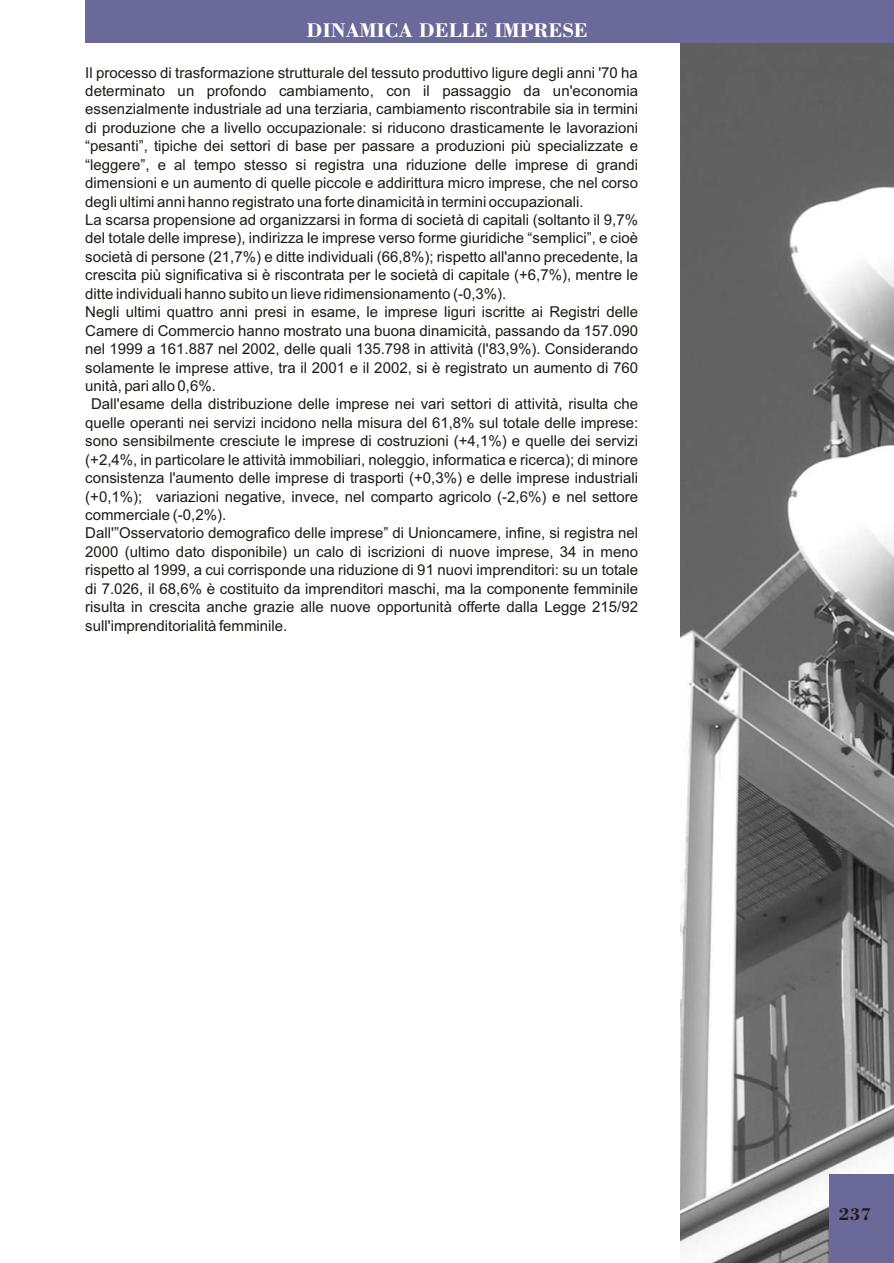
<style>
.page{position:relative;width:894px;height:1263px;background:#fff}
.page>*{position:absolute;margin:0;border:0;box-sizing:border-box;transform-origin:0 0}
.t1{font:21px "Bodoni Bd BT";color:#fff}
.t2{font:18px "Bodoni Bd BT";color:#1f1a17}
.t3{font:15px "Arial";color:#1f1a17}
</style>
<div class="page">
<img style="left:680px;top:43px;width:214px;height:1220px">
<div style="left:829px;top:1174px;width:65px;height:89px;background:#6b6999"></div>
<div style="left:85px;top:0;width:809px;height:43px;background:#6b6999"></div>
<h1 class="t1" style="left:307px;top:21px;width:283px">DINAMICA DELLE IMPRESE</h1>
<p class="t3" style="left:85px;top:67px;width:554px">Il processo di trasformazione strutturale del tessuto produttivo ligure degli anni '70 ha</p>
<p class="t3" style="left:85px;top:85px;width:554px">determinato un profondo cambiamento, con il passaggio da un'economia</p>
<p class="t3" style="left:85px;top:104px;width:554px">essenzialmente industriale ad una terziaria, cambiamento riscontrabile sia in termini</p>
<p class="t3" style="left:85px;top:122px;width:554px">di produzione che a livello occupazionale: si riducono drasticamente le lavorazioni</p>
<p class="t3" style="left:85px;top:140px;width:554px">“pesanti”, tipiche dei settori di base per passare a produzioni più specializzate e</p>
<p class="t3" style="left:85px;top:159px;width:554px">“leggere”, e al tempo stesso si registra una riduzione delle imprese di grandi</p>
<p class="t3" style="left:85px;top:177px;width:554px">dimensioni e un aumento di quelle piccole e addirittura micro imprese, che nel corso</p>
<p class="t3" style="left:85px;top:196px;width:500px">degli ultimi anni hanno registrato una forte dinamicità in termini occupazionali.</p>
<p class="t3" style="left:85px;top:214px;width:554px">La scarsa propensione ad organizzarsi in forma di società di capitali (soltanto il 9,7%</p>
<p class="t3" style="left:85px;top:233px;width:554px">del totale delle imprese), indirizza le imprese verso forme giuridiche “semplici”, e cioè</p>
<p class="t3" style="left:85px;top:251px;width:554px">società di persone (21,7%) e ditte individuali (66,8%); rispetto all'anno precedente, la</p>
<p class="t3" style="left:85px;top:269px;width:554px">crescita più significativa si è riscontrata per le società di capitale (+6,7%), mentre le</p>
<p class="t3" style="left:85px;top:288px;width:423px">ditte individuali hanno subito un lieve ridimensionamento (-0,3%).</p>
<p class="t3" style="left:85px;top:306px;width:554px">Negli ultimi quattro anni presi in esame, le imprese liguri iscritte ai Registri delle</p>
<p class="t3" style="left:85px;top:325px;width:554px">Camere di Commercio hanno mostrato una buona dinamicità, passando da 157.090</p>
<p class="t3" style="left:85px;top:343px;width:554px">nel 1999 a 161.887 nel 2002, delle quali 135.798 in attività (l'83,9%). Considerando</p>
<p class="t3" style="left:85px;top:362px;width:554px">solamente le imprese attive, tra il 2001 e il 2002, si è registrato un aumento di 760</p>
<p class="t3" style="left:85px;top:380px;width:132px">unità, pari allo 0,6%.</p>
<p class="t3" style="left:91px;top:398px;width:548px">Dall'esame della distribuzione delle imprese nei vari settori di attività, risulta che</p>
<p class="t3" style="left:85px;top:417px;width:555px">quelle operanti nei servizi incidono nella misura del 61,8% sul totale delle imprese:</p>
<p class="t3" style="left:85px;top:435px;width:554px">sono sensibilmente cresciute le imprese di costruzioni (+4,1%) e quelle dei servizi</p>
<p class="t3" style="left:85px;top:454px;width:554px">(+2,4%, in particolare le attività immobiliari, noleggio, informatica e ricerca); di minore</p>
<p class="t3" style="left:85px;top:472px;width:554px">consistenza l'aumento delle imprese di trasporti (+0,3%) e delle imprese industriali</p>
<p class="t3" style="left:85px;top:491px;width:554px">(+0,1%); variazioni negative, invece, nel comparto agricolo (-2,6%) e nel settore</p>
<p class="t3" style="left:85px;top:509px;width:142px">commerciale (-0,2%).</p>
<p class="t3" style="left:85px;top:528px;width:554px">Dall'”Osservatorio demografico delle imprese” di Unioncamere, infine, si registra nel</p>
<p class="t3" style="left:85px;top:546px;width:554px">2000 (ultimo dato disponibile) un calo di iscrizioni di nuove imprese, 34 in meno</p>
<p class="t3" style="left:85px;top:564px;width:554px">rispetto al 1999, a cui corrisponde una riduzione di 91 nuovi imprenditori: su un totale</p>
<p class="t3" style="left:85px;top:583px;width:554px">di 7.026, il 68,6% è costituito da imprenditori maschi, ma la componente femminile</p>
<p class="t3" style="left:85px;top:601px;width:554px">risulta in crescita anche grazie alle nuove opportunità offerte dalla Legge 215/92</p>
<p class="t3" style="left:85px;top:620px;width:204px">sull'imprenditorialità femminile.</p>
<p class="t2" style="left:839px;top:1206px;width:34px">237</p>
</div>
